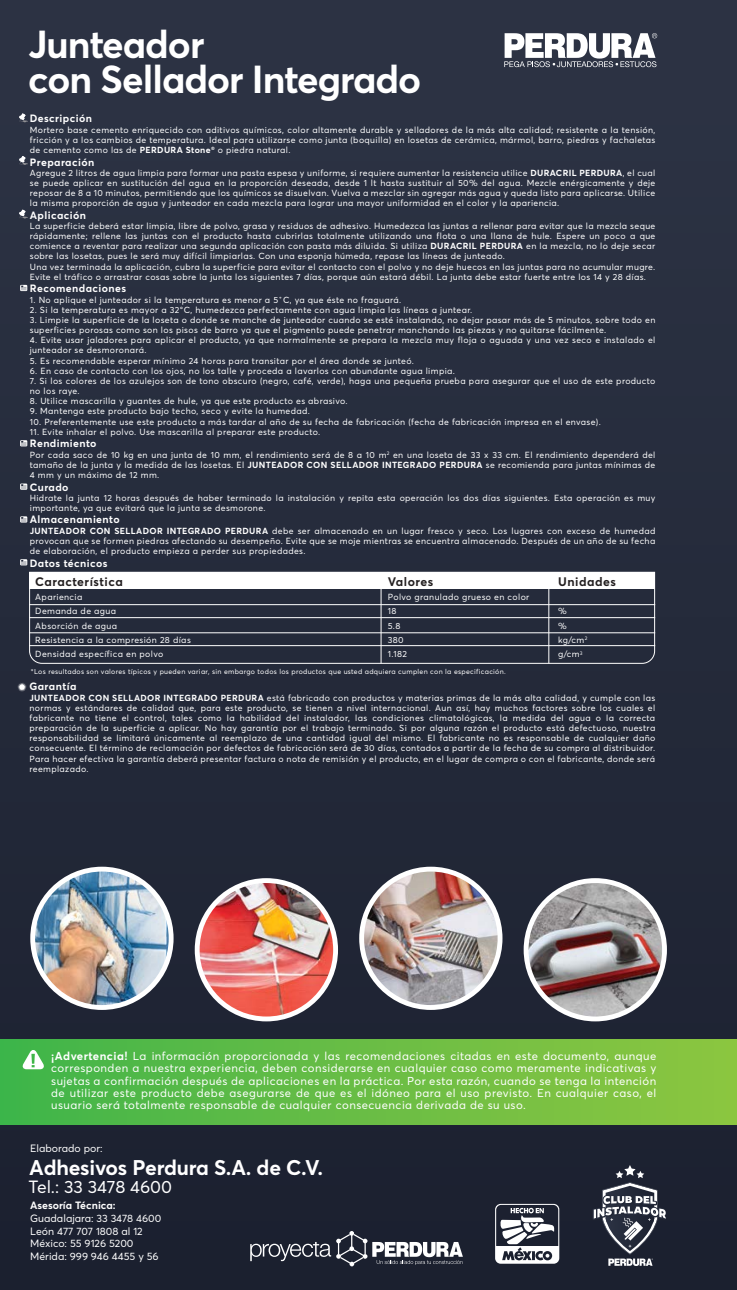
<style>
.page{position:relative;width:737px;height:1290px;background:#fff}
.page>*{position:absolute;margin:0;border:0;box-sizing:border-box;transform-origin:0 0}
.t1{font:700 38.5px/35px "Averta";letter-spacing:-.025em;color:#fff}
.t2{font:700 21px "Averta";letter-spacing:-.01em;color:#fff}
.t3{font:17.5px "Averta Demo";letter-spacing:-.005em;color:#fff}
.t4{font:700 12.25px "Averta";letter-spacing:.04em;color:#231f20}
.t5{font:11.38px/12.2px "Averta Demo";letter-spacing:.04em;color:#fff;text-align:justify}
.t6{font:700 10.5px "Averta";letter-spacing:.04em;color:#fff}
.t7{font:10.5px/12.6px "Averta Demo";color:#fff}
.t8{font:700 10.5px "Averta";color:#fff}
.t9{font:8.75px/10.2px "Averta Demo";letter-spacing:.04em;color:#fff}
.t10{font:7px "Averta Demo";letter-spacing:.04em;color:#fff}
.s1{font-family:"Averta";font-weight:700}
</style>
<div class="page">
<div style="left:0;top:0;width:737px;height:1290px;background:linear-gradient(to right,#252b3c,#262c3c)"></div>
<svg style="left:20px;top:285px;width:7px;height:6px"></svg>
<svg style="left:20px;top:440px;width:7px;height:6px"></svg>
<svg style="left:20px;top:483px;width:7px;height:7px"></svg>
<svg style="left:20px;top:516px;width:7px;height:6px"></svg>
<svg style="left:20px;top:559px;width:7px;height:6px"></svg>
<svg style="left:19px;top:113px;width:9px;height:9px"></svg>
<svg style="left:19px;top:156px;width:9px;height:9px"></svg>
<svg style="left:19px;top:210px;width:9px;height:9px"></svg>
<svg style="left:17px;top:682px;width:10px;height:10px"></svg>
<svg style="left:29px;top:571px;width:626px;height:93px"></svg>
<hr style="left:548px;top:572px;width:1px;height:91px;background:#fff">
<hr style="left:380px;top:572px;width:1px;height:91px;background:#fff">
<div style="left:0;top:1039px;width:737px;height:86px;background:linear-gradient(to right,#41b54a,#8ec640)"></div>
<svg style="left:22px;top:1049px;width:23px;height:20px"></svg>
<svg style="left:592px;top:1165px;width:75px;height:101px;background:#4a4e5b"></svg>
<img style="left:526px;top:880px;width:138px;height:139px;border-radius:69px">
<div style="left:523px;top:878px;width:144px;height:143px;border:5px solid #fff;border-radius:50%"></div>
<img style="left:361px;top:869px;width:139px;height:138px;border-radius:69px">
<div style="left:359px;top:867px;width:143px;height:143px;border:5px solid #fff;border-radius:50%"></div>
<img style="left:197px;top:880px;width:138px;height:137px">
<div style="left:195px;top:878px;width:143px;height:143px;border:5px solid #fff;border-radius:50%"></div>
<img style="left:33px;top:869px;width:138px;height:138px;border-radius:69px">
<div style="left:30px;top:867px;width:143px;height:143px;border:5px solid #fff;border-radius:50%"></div>
<svg style="left:504px;top:33px;width:153px;height:34px"></svg>
<svg style="left:250px;top:1231px;width:213px;height:35px;background:#4c505c"></svg>
<svg style="left:495px;top:1204px;width:64px;height:59px"></svg>
<h1 class="t1" style="left:28px;top:27px;width:395px">Junteador<br>con Sellador Integrado</h1>
<p class="t6" style="left:30px;top:112px;width:64px">Descripción</p>
<p class="t9" style="left:30px;top:124px;width:627px;text-align:justify">Mortero base cemento enriquecido con aditivos químicos, color altamente durable y selladores de la más alta calidad; resistente a la tensión, fricción y a los cambios de temperatura. Ideal para utilizarse como junta (boquilla) en losetas de cerámica, mármol, barro, piedras y fachaletas de cemento como las de <span class="s1">PERDURA Stone</span><sup>®</sup> o piedra natural.</p>
<p class="t6" style="left:30px;top:155px;width:66px">Preparación</p>
<p class="t9" style="left:30px;top:167px;width:627px;text-align:justify">Agregue 2 litros de agua limpia para formar una pasta espesa y uniforme, si requiere aumentar la resistencia utilice <span class="s1">DURACRIL PERDURA</span>, el cual se puede aplicar en sustitución del agua en la proporción deseada, desde 1 lt hasta sustituir al 50% del agua. Mezcle enérgicamente y deje reposar de 8 a 10 minutos, permitiendo que los químicos se disuelvan. Vuelva a mezclar sin agregar más agua y queda listo para aplicarse. Utilice la misma proporción de agua y junteador en cada mezcla para lograr una mayor uniformidad en el color y la apariencia.</p>
<p class="t6" style="left:30px;top:208px;width:58px">Aplicación</p>
<p class="t9" style="left:30px;top:221px;width:627px">La superficie deberá estar limpia, libre de polvo, grasa y residuos de adhesivo. Humedezca las juntas a rellenar para evitar que la mezcla seque rápidamente; rellene las juntas con el producto hasta cubrirlas totalmente utilizando una flota o una llana de hule. Espere un poco a que comience a reventar para realizar una segunda aplicación con pasta más diluida. Si utiliza <span class="s1">DURACRIL PERDURA</span> en la mezcla, no lo deje secar sobre las losetas, pues le será muy difícil limpiarlas. Con una esponja húmeda, repase las líneas de junteado.<br>Una vez terminada la aplicación, cubra la superficie para evitar el contacto con el polvo y no deje huecos en las juntas para no acumular mugre.<br>Evite el tráfico o arrastrar cosas sobre la junta los siguientes 7 días, porque aún estará débil. La junta debe estar fuerte entre los 14 y 28 días.</p>
<p class="t6" style="left:30px;top:282px;width:98px">Recomendaciones</p>
<p class="t9" style="left:30px;top:294px;width:373px">1. No aplique el junteador si la temperatura es menor a 5˚C, ya que éste no fraguará.</p>
<p class="t9" style="left:30px;top:304px;width:444px">2. Si la temperatura es mayor a 32°C, humedezca perfectamente con agua limpia las líneas a juntear.</p>
<p class="t9" style="left:30px;top:315px;width:627px">3. Limpie la superficie de la loseta o donde se manche de junteador cuando se esté instalando, no dejar pasar más de 5 minutos, sobre todo en superficies porosas como son los pisos de barro ya que el pigmento puede penetrar manchando las piezas y no quitarse fácilmente.</p>
<p class="t9" style="left:30px;top:335px;width:627px">4. Evite usar jaladores para aplicar el producto, ya que normalmente se prepara la mezcla muy floja o aguada y una vez seco e instalado el junteador se desmoronará.</p>
<p class="t9" style="left:30px;top:355px;width:385px">5. Es recomendable esperar mínimo 24 horas para transitar por el área donde se junteó.</p>
<p class="t9" style="left:30px;top:365px;width:427px">6. En caso de contacto con los ojos, no los talle y proceda a lavarlos con abundante agua limpia.</p>
<p class="t9" style="left:30px;top:376px;width:627px">7. Si los colores de los azulejos son de tono obscuro (negro, café, verde), haga una pequeña prueba para asegurar que el uso de este producto no los raye.</p>
<p class="t9" style="left:30px;top:396px;width:319px">8. Utilice mascarilla y guantes de hule, ya que este producto es abrasivo.</p>
<p class="t9" style="left:30px;top:406px;width:281px">9. Mantenga este producto bajo techo, seco y evite la humedad.</p>
<p class="t9" style="left:30px;top:416px;width:572px">10. Preferentemente use este producto a más tardar al año de su fecha de fabricación (fecha de fabricación impresa en el envase).</p>
<p class="t9" style="left:30px;top:426px;width:292px">11. Evite inhalar el polvo. Use mascarilla al preparar este producto.</p>
<p class="t6" style="left:30px;top:437px;width:68px">Rendimiento</p>
<p class="t9" style="left:30px;top:449px;width:627px;text-align:justify">Por cada saco de 10 kg en una junta de 10 mm, el rendimiento será de 8 a 10 m<sup>2</sup> en una loseta de 33 x 33 cm. El rendimiento dependerá del tamaño de la junta y la medida de las losetas. El <span class="s1">JUNTEADOR CON SELLADOR INTEGRADO PERDURA</span> se recomienda para juntas mínimas de 4 mm y un máximo de 12 mm.</p>
<p class="t6" style="left:30px;top:480px;width:40px">Curado</p>
<p class="t9" style="left:30px;top:492px;width:627px">Hidrate la junta 12 horas después de haber terminado la instalación y repita esta operación los dos días siguientes. Esta operación es muy importante, ya que evitará que la junta se desmorone.</p>
<p class="t6" style="left:30px;top:513px;width:91px">Almacenamiento</p>
<p class="t9" style="left:30px;top:525px;width:627px;text-align:justify"><span class="s1">JUNTEADOR CON SELLADOR INTEGRADO PERDURA</span> debe ser almacenado en un lugar fresco y seco. Los lugares con exceso de humedad provocan que se formen piedras afectando su desempeño. Evite que se moje mientras se encuentra almacenado. Después de un año de su fecha de elaboración, el producto empieza a perder sus propiedades.</p>
<p class="t6" style="left:30px;top:556px;width:79px">Datos técnicos</p>
<h3 class="t4" style="left:35px;top:574px;width:89px">Característica</h3>
<p class="t9" style="left:35px;top:590px;width:157px;line-height:14.3px">Apariencia<br>Demanda de agua<br>Absorción de agua<br>Resistencia a la compresión 28 días<br>Densidad específica en polvo</p>
<h3 class="t4" style="left:388px;top:574px;width:47px">Valores</h3>
<p class="t9" style="left:388px;top:590px;width:143px;line-height:14.3px">Polvo granulado grueso en color<br>18<br>5.8<br>380<br>1.182</p>
<p class="t10" style="left:31px;top:667px;width:476px">*Los resultados son valores típicos y pueden variar, sin embargo todos los productos que usted adquiera cumplen con la especificación.</p>
<h3 class="t4" style="left:558px;top:574px;width:59px">Unidades</h3>
<p class="t9" style="left:558px;top:604px;width:31px;line-height:14.3px">%<br>% kg/cm<sup>2 </sup>g/cm<sup>3</sup></p>
<p class="t6" style="left:30px;top:680px;width:48px">Garantía</p>
<p class="t9" style="left:30px;top:692px;width:627px;text-align:justify"><span class="s1">JUNTEADOR CON SELLADOR INTEGRADO PERDURA</span> está fabricado con productos y materias primas de la más alta calidad, y cumple con las normas y estándares de calidad que, para este producto, se tienen a nivel internacional. Aun así, hay muchos factores sobre los cuales el fabricante no tiene el control, tales como la habilidad del instalador, las condiciones climatológicas, la medida del agua o la correcta preparación de la superficie a aplicar. No hay garantía por el trabajo terminado. Si por alguna razón el producto está defectuoso, nuestra responsabilidad se limitará únicamente al reemplazo de una cantidad igual del mismo. El fabricante no es responsable de cualquier daño consecuente. El término de reclamación por defectos de fabricación será de 30 días, contados a partir de la fecha de su compra al distribuidor.<br>Para hacer efectiva la garantía deberá presentar factura o nota de remisión y el producto, en el lugar de compra o con el fabricante, donde será reemplazado.</p>
<p class="t5" style="left:51px;top:1050px;width:606px"><span class="s1">¡Advertencia!</span> La información proporcionada y las recomendaciones citadas en este documento, aunque corresponden a nuestra experiencia, deben considerarse en cualquier caso como meramente indicativas y sujetas a confirmación después de aplicaciones en la práctica. Por esta razón, cuando se tenga la intención de utilizar este producto debe asegurarse de que es el idóneo para el uso previsto. En cualquier caso, el usuario será totalmente responsable de cualquier consecuencia derivada de su uso.</p>
<p class="t7" style="left:30px;top:1142px;width:74px">Elaborado por:</p>
<h3 class="t3" style="left:28px;top:1175px;width:145px">Tel.: 33 3478 4600</h3>
<h2 class="t2" style="left:29px;top:1154px;width:295px">Adhesivos Perdura S.A. de C.V.</h2>
<p class="t8" style="left:30px;top:1199px;width:87px">Asesoría Técnica:</p>
<p class="t7" style="left:30px;top:1212px;width:133px">Guadalajara: 33 3478 4600<br>León 477 707 1808 al 12<br>México: 55 9126 5200<br>Mérida: 999 946 4455 y 56</p>
</div>
